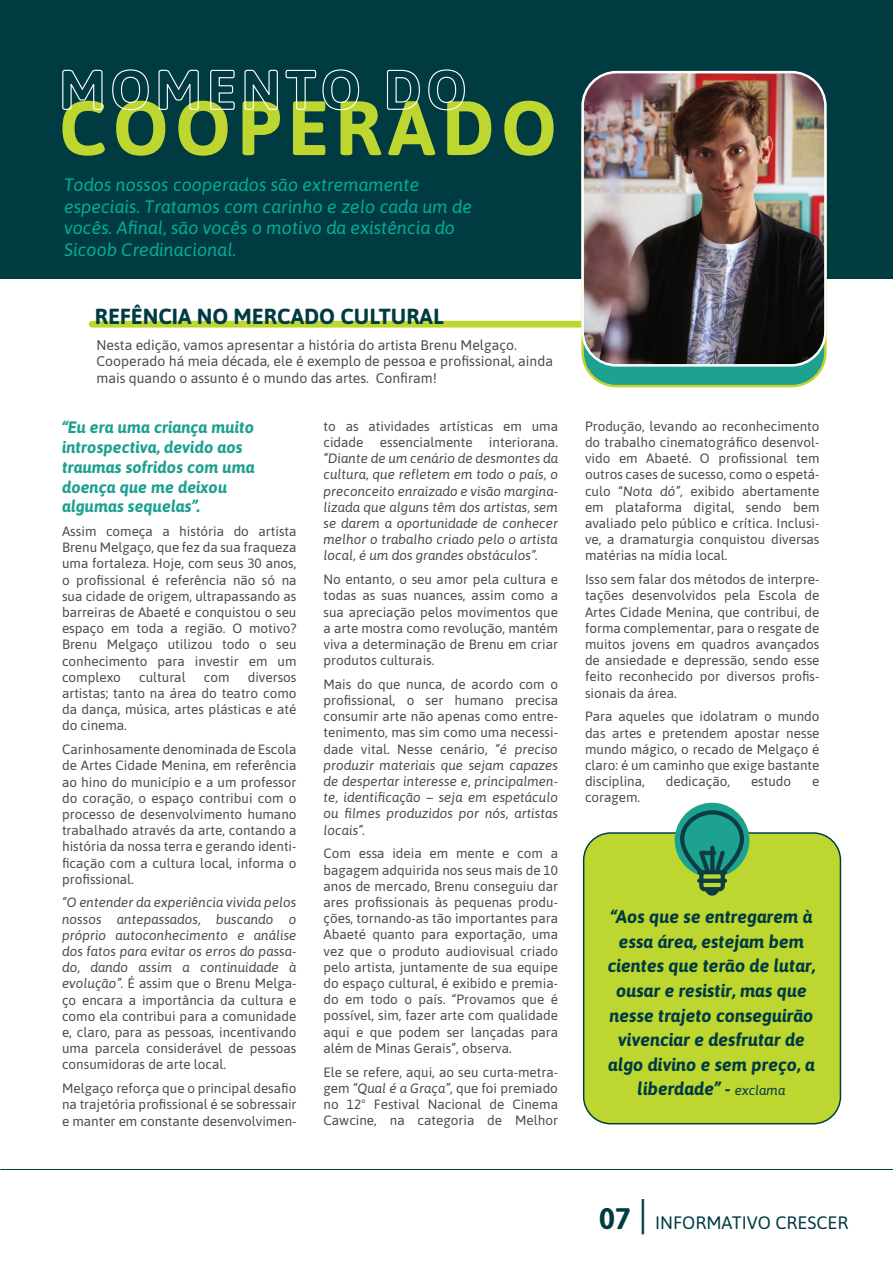
<style>
.page{position:relative;width:893px;height:1263px;background:#fff}
.page>*{position:absolute;margin:0;border:0;box-sizing:border-box;transform-origin:0 0}
.t1{font:700 76.8px "Asap";letter-spacing:.08em;color:#bed630}
.t2{font:700 21.75px "Asap";color:#003b42}
.t3{font:italic 700 18px/24.6px "Asap";color:#003b42;text-align:center}
.t4{font:italic 18px/21.6px "Asap";color:#00ae9d}
.t5{font:18px "Asap";color:#003b42}
.t6{font:italic 700 16.5px/19.8px "Asap";color:#1da191}
.t7{font:13.95px/16.8px "Asap";color:#4b4b4b}
.t8{font:13.5px/16.2px "Asap";color:#4b4b4b;text-align:justify}
.t9{font:italic 13.5px/16.2px "Asap";color:#4b4b4b;text-align:justify}
.s1{font-style:italic}
.s2{font-style:normal}
.s3{font-weight:400;font-size:13.5px}
.s4{font-weight:700;font-size:29.7px}
.s5{font-size:39px}
</style>
<div class="page">
<div style="left:0;top:0;width:893px;height:279px;background:#003b42"></div>
<svg style="left:62px;top:69px;width:41px;height:41px"></svg>
<svg style="left:112px;top:69px;width:37px;height:42px"></svg>
<svg style="left:158px;top:69px;width:41px;height:41px"></svg>
<svg style="left:210px;top:69px;width:25px;height:41px"></svg>
<svg style="left:244px;top:69px;width:34px;height:41px"></svg>
<svg style="left:285px;top:69px;width:75px;height:42px"></svg>
<svg style="left:386px;top:69px;width:34px;height:41px"></svg>
<svg style="left:428px;top:69px;width:37px;height:42px"></svg>
<hr style="left:0;top:1169px;width:893px;height:1px;background:#003b42">
<div style="left:583px;top:98px;width:242px;height:288px;background:#1da191;border-radius:34px"></div>
<div style="left:89px;top:321px;width:713px;height:7px;background:#bed630;border-radius:3px"></div>
<div style="left:584px;top:833px;width:256px;height:291px;background:#bed630;border-radius:27px"></div>
<div style="left:583px;top:832px;width:258px;height:292px;border:1px solid #003b42;border-radius:27px"></div>
<img style="left:583px;top:75px;width:242px;height:290px">
<div style="left:581px;top:71px;width:246px;height:296px;border:3px solid #fff;border-radius:34px"></div>
<svg style="left:673px;top:802px;width:78px;height:94px"></svg>
<h1 class="t1" style="left:59px;top:74px;width:499px">COOPERADO</h1>
<h3 class="t4" style="left:64px;top:173px;width:410px">Todos nossos cooperados são extremamente especiais. Tratamos com carinho e zelo cada um de vocês. Afinal, são vocês o motivo da existência do Sicoob Credinacional.</h3>
<h2 class="t2" style="left:95px;top:301px;width:350px">REFÊNCIA NO MERCADO CULTURAL</h2>
<p class="t7" style="left:97px;top:335px;width:458px">Nesta edição, vamos apresentar a história do artista Brenu Melgaço.<br>Cooperado há meia década, ele é exemplo de pessoa e profissional, ainda mais quando o assunto é o mundo das artes. Confiram!</p>
<p class="t6" style="left:62px;top:417px;width:194px">“Eu era uma criança muito introspectiva, devido aos traumas sofridos com uma doença que me deixou algumas sequelas”.</p>
<p class="t8" style="left:62px;top:522px;width:236px">Assim começa a história do artista Brenu Melgaço, que fez da sua fraqueza uma fortaleza. Hoje, com seus 30 anos, o profissional é referência não só na sua cidade de origem, ultrapassando as barreiras de Abaeté e conquistou o seu espaço em toda a região. O motivo?<br>Brenu Melgaço utilizou todo o seu conhecimento para investir em um complexo</p>
<p class="t8" style="left:62px;top:668px;width:236px;text-indent:186px">diversos artistas; tanto na área do teatro como da dança, música, artes plásticas e até do cinema.</p>
<p class="t8" style="left:62px;top:740px;width:236px">Carinhosamente denominada de Escola de Artes Cidade Menina, em referência ao hino do município e a um professor do coração, o espaço contribui com o processo de desenvolvimento humano trabalhado através da arte, contando a história da nossa terra e gerando identi&shy;ficação com a cultura local, informa o profissional.</p>
<p class="t8" style="left:62px;top:894px;width:236px"><span class="s1">“O entender da experiência vivida pelos nossos antepassados, buscando o próprio autoconhecimento e análise dos fatos para evitar os erros do passa&shy;do, dando assim a continuidade à evolução”.</span> É assim que o Brenu Melga&shy;ço encara a importância da cultura e como ela contribui para a comunidade e, claro, para as pessoas, incentivando uma parcela considerável de pessoas consumidoras de arte local.</p>
<p class="t8" style="left:62px;top:1080px;width:236px">Melgaço reforça que o principal desafio na trajetória profissional é se sobressair e manter em constante desenvolvimen-</p>
<p class="t8" style="left:139px;top:668px;width:48px">cultural</p>
<p class="t8" style="left:204px;top:668px;width:27px">com</p>
<p class="t8" style="left:324px;top:417px;width:236px">to as atividades artísticas em uma cidade essencialmente interiorana.</p>
<p class="t9" style="left:324px;top:450px;width:236px">“Diante de um cenário de desmontes da cultura, que refletem em todo o país, o preconceito enraizado e visão margina&shy;lizada que alguns têm dos artistas, sem se darem a oportunidade de conhecer melhor o trabalho criado pelo o artista local, é um dos grandes obstáculos”.</p>
<p class="t8" style="left:324px;top:571px;width:236px">No entanto, o seu amor pela cultura e todas as suas nuances, assim como a sua apreciação pelos movimentos que a arte mostra como revolução, mantém viva a determinação de Brenu em criar produtos culturais.</p>
<p class="t9" style="left:324px;top:675px;width:236px"><span class="s2">Mais do que nunca, de acordo com o profissional, o ser humano precisa consumir arte não apenas como entre&shy;tenimento, mas sim como uma necessi&shy;dade vital. Nesse cenário,</span> “é preciso produzir materiais que sejam capazes de despertar interesse e, principalmen&shy;te, identificação – seja em espetáculo ou filmes produzidos por nós, artistas locais”.</p>
<p class="t8" style="left:324px;top:845px;width:236px">Com essa ideia em mente e com a bagagem adquirida nos seus mais de 10 anos de mercado, Brenu conseguiu dar ares profissionais às pequenas produ&shy;ções, tornando-as tão importantes para Abaeté quanto para exportação, uma vez que o produto audiovisual criado pelo artista, juntamente de sua equipe do espaço cultural, é exibido e premia&shy;do em todo o país. “Provamos que é possível, sim, fazer arte com qualidade aqui e que podem ser lançadas para além de Minas Gerais”, observa.</p>
<p class="t8" style="left:324px;top:1063px;width:236px">Ele se refere, aqui, ao seu curta-metra&shy;gem <span class="s1">“Qual é a Graça”,</span> que foi premiado no 12° Festival Nacional de Cinema Cawcine, na categoria de Melhor</p>
<p class="t8" style="left:585px;top:417px;width:236px">Produção, levando ao reconhecimento do trabalho cinematográfico desenvol&shy;vido em Abaeté. O profissional tem outros cases de sucesso, como o espetá&shy;culo “<span class="s1">Nota dó”,</span> exibido abertamente em plataforma digital, sendo bem avaliado pelo público e crítica. Inclusi&shy;ve, a dramaturgia conquistou diversas matérias na mídia local.</p>
<p class="t8" style="left:585px;top:571px;width:236px">Isso sem falar dos métodos de interpre&shy;tações desenvolvidos pela Escola de Artes Cidade Menina, que contribui, de forma complementar, para o resgate de muitos jovens em quadros avançados de ansiedade e depressão, sendo esse feito reconhecido por diversos profis&shy;sionais da área.</p>
<p class="t8" style="left:585px;top:708px;width:236px">Para aqueles que idolatram o mundo das artes e pretendem apostar nesse mundo mágico, o recado de Melgaço é claro: é um caminho que exige bastante disciplina,</p>
<p class="t8" style="left:666px;top:772px;width:66px">dedicação,</p>
<p class="t8" style="left:751px;top:772px;width:42px">estudo</p>
<p class="t8" style="left:812px;top:772px;width:9px">e</p>
<p class="t8" style="left:585px;top:789px;width:57px">coragem.</p>
<h3 class="t3" style="left:608px;top:904px;width:209px">“Aos que se entregarem à essa área, estejam bem cientes que terão de lutar, ousar e resistir, mas que nesse trajeto conseguirão vivenciar e desfrutar de algo divino e sem preço, a liberdade” - <span class="s3">exclama</span></h3>
<h3 class="t5" style="left:599px;top:1210px;width:250px"><span class="s4">07</span> <span class="s5">|</span> INFORMATIVO CRESCER</h3>
</div>
